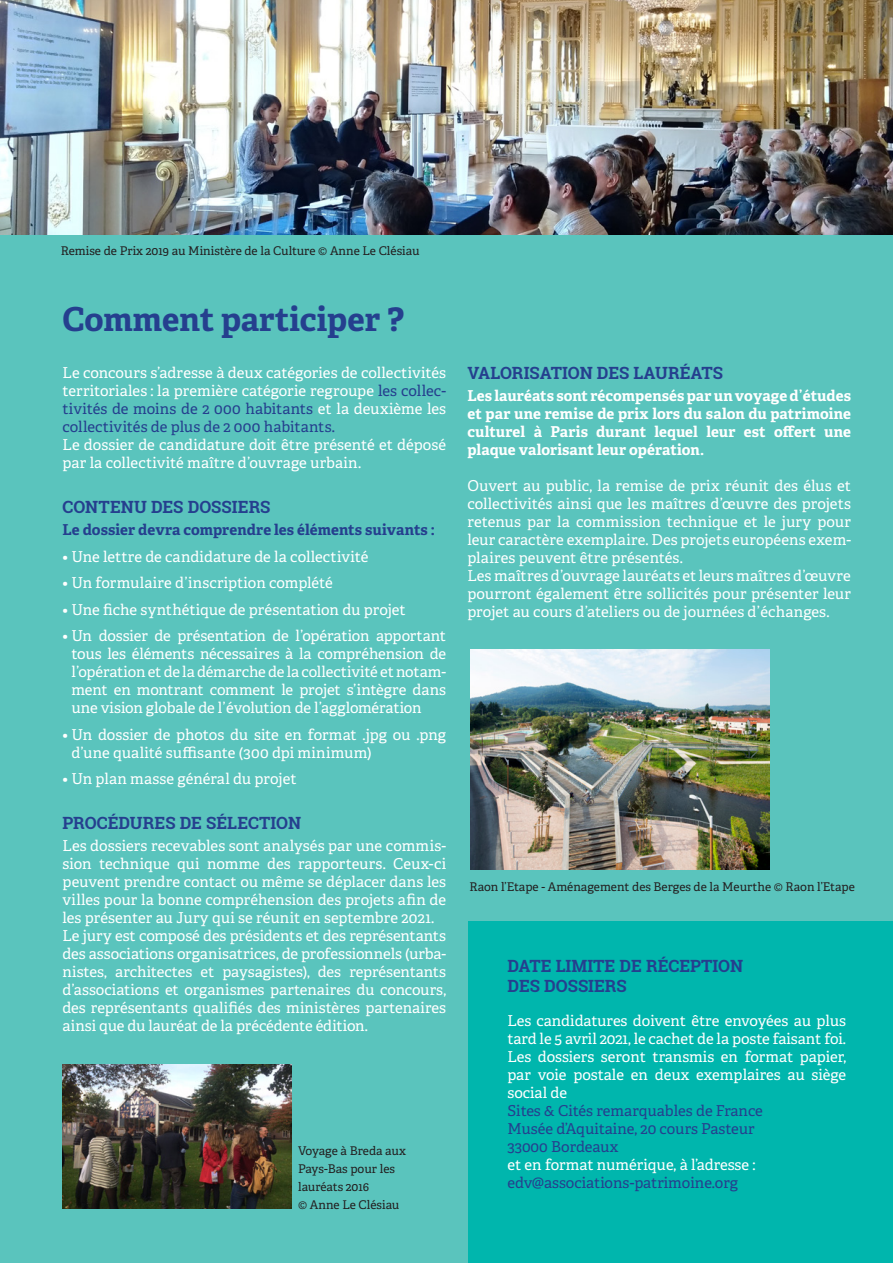
<style>
.page{position:relative;width:893px;height:1263px;background:#5ac4bd}
.page>*{position:absolute;margin:0;border:0;box-sizing:border-box;transform-origin:0 0}
.Titre_1{font:700 33px "Adelle Basic";color:#253f8e}
.missions_groupe_trav{font:700 16.8px/20.2px "Roboto Slab";color:#253f8e}
.Texte_base{font:15px/18px "Adelle Basic";color:#fff;text-align:justify}
.Texte_base-2{font:700 15px/18px "Adelle Basic";color:#fff;text-align:justify}
.Texte_base-3{font:15px/18px "Adelle Basic";color:#253f8e}
.Texte_base-4{font:700 15px "Adelle Basic";letter-spacing:.005em;color:#253f8e}
.legendes{font:12px/18px "Adelle Basic";color:#231f20}
.s1{color:#253f8e}
</style>
<div class="page">
<img style="left:0;top:0;width:893px;height:235px">
<img style="left:470px;top:649px;width:300px;height:220px">
<img style="left:63px;top:1064px;width:228px;height:145px">
<div style="left:469px;top:921px;width:424px;height:342px;background:#00b6ad"></div>
<p class="legendes" style="left:61px;top:241px;width:360px">Remise de Prix 2019 au Ministère de la Culture © Anne Le Clésiau</p>
<p class="Titre_1" style="left:63px;top:298px;width:343px">Comment participer ?</p>
<p class="Texte_base" style="left:63px;top:364px;width:385px">Le concours s’adresse à deux catégories de collectivités territoriales : la première catégorie regroupe <span class="s1">les collec&shy;tivités de moins de 2 000 habitants</span> et la deuxième les <span class="s1">collectivités de plus de 2 000 habitants.</span></p>
<p class="Texte_base" style="left:63px;top:436px;width:385px">Le dossier de candidature doit être présenté et déposé par la collectivité maître d’ouvrage urbain.</p>
<p class="missions_groupe_trav" style="left:63px;top:496px;width:210px">CONTENU DES DOSSIERS</p>
<p class="Texte_base-4" style="left:63px;top:520px;width:374px">Le dossier devra comprendre les éléments suivants :</p>
<p class="Texte_base" style="left:63px;top:547px;width:307px">• Une lettre de candidature de la collectivité</p>
<p class="Texte_base" style="left:63px;top:574px;width:272px">• Un formulaire d’inscription complété</p>
<p class="Texte_base" style="left:63px;top:600px;width:345px">• Une fiche synthétique de présentation du projet</p>
<p class="Texte_base" style="left:71px;top:627px;width:376px;text-indent:-9px">• Un dossier de présentation de l’opération apportant tous les éléments nécessaires à la compréhension de l’opération et de la démarche de la collectivité et notam&shy;ment en montrant comment le projet s’intègre dans une vision globale de l’évolution de l’agglomération</p>
<p class="Texte_base" style="left:71px;top:725px;width:376px;text-indent:-9px">• Un dossier de photos du site en format .jpg ou .png d’une qualité suffisante (300 dpi minimum)</p>
<p class="Texte_base" style="left:63px;top:770px;width:236px">• Un plan masse général du projet</p>
<p class="missions_groupe_trav" style="left:63px;top:812px;width:240px">PROCÉDURES DE SÉLECTION</p>
<p class="Texte_base" style="left:63px;top:837px;width:385px">Les dossiers recevables sont analysés par une commis&shy;sion technique qui nomme des rapporteurs. Ceux-ci peuvent prendre contact ou même se déplacer dans les villes pour la bonne compréhension des projets afin de les présenter au Jury qui se réunit en septembre 2021.</p>
<p class="Texte_base" style="left:63px;top:927px;width:385px">Le jury est composé des présidents et des représentants des associations organisatrices, de professionnels (urba&shy;nistes, architectes et paysagistes), des représentants d’associations et organismes partenaires du concours, des représentants qualifiés des ministères partenaires ainsi que du lauréat de la précédente édition.</p>
<p class="legendes" style="left:298px;top:1142px;width:109px">Voyage à Breda aux<br>Pays-Bas pour les lauréats 2016<br>© Anne Le Clésiau</p>
<p class="missions_groupe_trav" style="left:467px;top:363px;width:257px">VALORISATION DES LAURÉATS</p>
<p class="Texte_base-2" style="left:467px;top:387px;width:385px">Les lauréats sont récompensés par un voyage d’études et par une remise de prix lors du salon du patrimoine culturel à Paris durant lequel leur est offert une plaque valorisant leur opération.</p>
<p class="Texte_base" style="left:467px;top:477px;width:385px">Ouvert au public, la remise de prix réunit des élus et collectivités ainsi que les maîtres d’œuvre des projets retenus par la commission technique et le jury pour leur caractère exemplaire. Des projets européens exem&shy;plaires peuvent être présentés.</p>
<p class="Texte_base" style="left:467px;top:567px;width:385px">Les maîtres d’ouvrage lauréats et leurs maîtres d’œuvre pourront également être sollicités pour présenter leur projet au cours d’ateliers ou de journées d’échanges.</p>
<p class="legendes" style="left:469px;top:878px;width:387px">Raon l’Etape - Aménagement des Berges de la Meurthe © Raon l’Etape</p>
<p class="missions_groupe_trav" style="left:507px;top:956px;width:237px">DATE LIMITE DE RÉCEPTION<br>DES DOSSIERS</p>
<p class="Texte_base" style="left:507px;top:1012px;width:340px">Les candidatures doivent être envoyées au plus tard le 5 avril 2021, le cachet de la poste faisant foi.<br>Les dossiers seront transmis en format papier, par voie postale en deux exemplaires au siège social de</p>
<p class="Texte_base-3" style="left:507px;top:1102px;width:257px">Sites &amp; Cités remarquables de France</p>
<p class="Texte_base-3" style="left:507px;top:1120px;width:249px">Musée d’Aquitaine, 20 cours Pasteur<br>33000 Bordeaux</p>
<p class="Texte_base" style="left:507px;top:1156px;width:250px">et en format numérique, à l’adresse :</p>
<p class="Texte_base-3" style="left:507px;top:1174px;width:232px">edv@associations-patrimoine.org</p>
</div>
